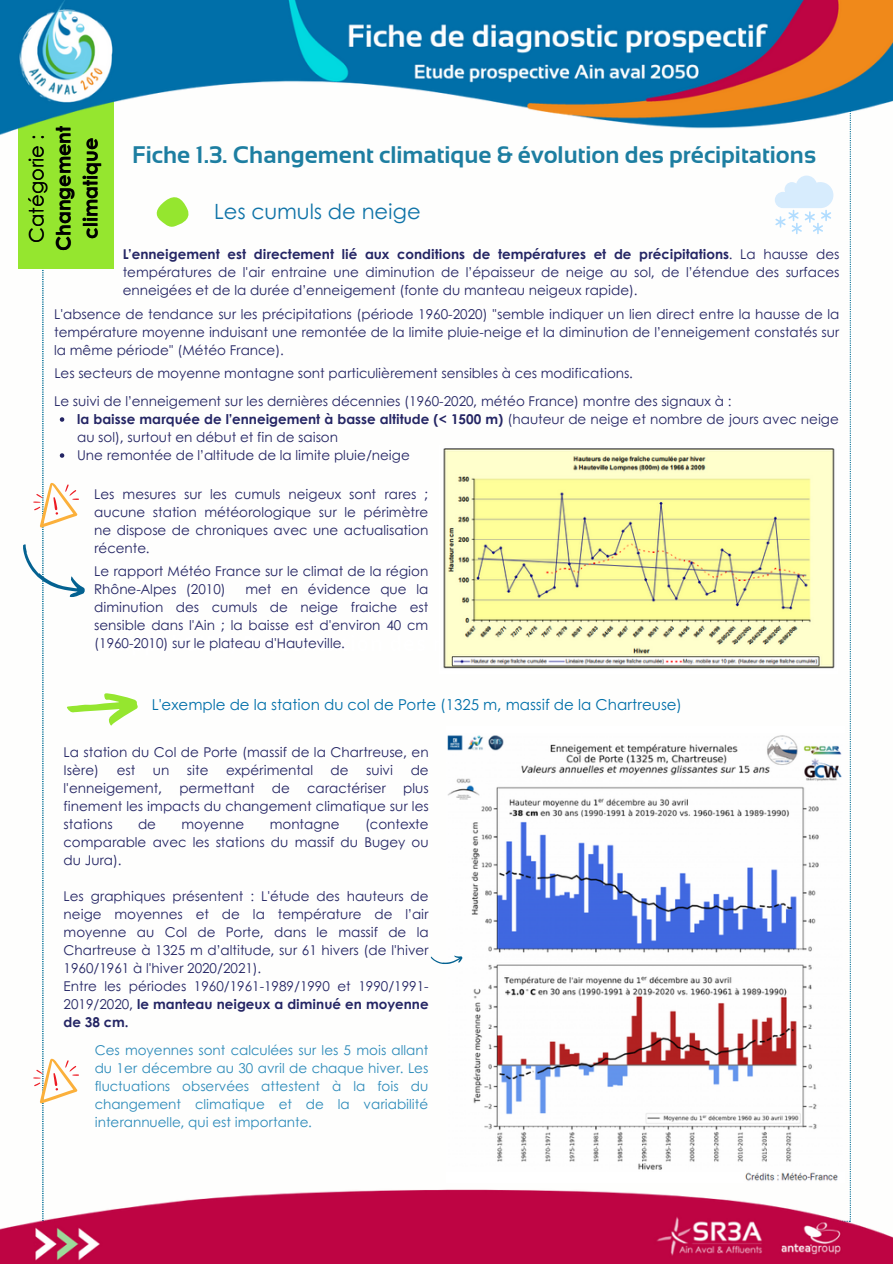
<style>
.page{position:relative;width:893px;height:1264px;background:#fff}
.page>*{position:absolute;margin:0;border:0;box-sizing:border-box;transform-origin:0 0}
.t1{font:700 24px "Sansation";color:#1d7ea1}
.t2{font:21px "Century Gothic";color:#1074a8}
.t3{font:700 19.5px/27px "Century Gothic";color:#000;text-align:center}
.t4{font:15px "Century Gothic";color:#006fa9}
.t5{font:13.5px/18px "Century Gothic";color:#242564;text-align:justify}
.t6{font:13.5px/18px "Century Gothic";color:#2d8bba;text-align:justify}
.s1{font-weight:400}
.s2{font-weight:700}
</style>
<div class="page">
<img style="left:0;top:0;width:892px;height:1263px">
<svg style="left:154px;top:193px;width:38px;height:35px"></svg>
<img style="left:439px;top:446px;width:397px;height:227px">
<svg style="left:774px;top:175px;width:59px;height:59px"></svg>
<svg style="left:12px;top:543px;width:77px;height:61px"></svg>
<img style="left:447px;top:726px;width:397px;height:456px">
<svg style="left:33px;top:483px;width:46px;height:45px"></svg>
<svg style="left:66px;top:693px;width:72px;height:32px"></svg>
<svg style="left:430px;top:954px;width:33px;height:11px"></svg>
<svg style="left:33px;top:1058px;width:46px;height:45px"></svg>
<svg style="left:60px;top:417px;width:4px;height:5px"></svg>
<svg style="left:60px;top:453px;width:4px;height:5px"></svg>
<p class="t3" style="left:22px;top:251px;width:127px;rotate:-90deg"><span class="s1">Catégorie :<br></span>Changement climatique</p>
<p class="t1" style="left:132px;top:141px;width:685px">Fiche 1.3. Changement climatique &amp; évolution des précipitations</p>
<p class="t2" style="left:214px;top:195px;width:208px">Les cumuls de neige</p>
<p class="t5" style="left:123px;top:244px;width:718px"><span class="s2">L’enneigement est directement lié aux conditions de températures et de précipitations</span>. La hausse des températures de l'air entraine une diminution de l’épaisseur de neige au sol, de l’étendue des surfaces enneigées et de la durée d’enneigement (fonte du manteau neigeux rapide).</p>
<p class="t5" style="left:54px;top:304px;width:786px">L'absence de tendance sur les précipitations (période 1960-2020) "semble indiquer un lien direct entre la hausse de la température moyenne induisant une remontée de la limite pluie-neige et la diminution de l’enneigement constatés sur la même période" (Météo France).</p>
<p class="t5" style="left:54px;top:364px;width:580px">Les secteurs de moyenne montagne sont particulièrement sensibles à ces modifications.</p>
<p class="t5" style="left:54px;top:391px;width:678px">Le suivi de l’enneigement sur les dernières décennies (1960-2020, météo France) montre des signaux à :</p>
<p class="t5" style="left:77px;top:409px;width:763px"><span class="s2">la baisse marquée de l’enneigement à basse altitude (&lt; 1500 m)</span> (hauteur de neige et nombre de jours avec neige au sol), surtout en début et fin de saison</p>
<p class="t5" style="left:77px;top:445px;width:334px">Une remontée de l’altitude de la limite pluie/neige</p>
<p class="t5" style="left:94px;top:484px;width:335px">Les mesures sur les cumuls neigeux sont rares ; aucune station météorologique sur le périmètre ne dispose de chroniques avec une actualisation récente.</p>
<p class="t5" style="left:94px;top:561px;width:335px">Le rapport Météo France sur le climat de la région<br>Rhône-Alpes (2010)</p>
<p class="t5" style="left:94px;top:579px;width:335px;text-indent:151px">met en évidence que la diminution des cumuls de neige fraiche est sensible dans l'Ain ; la baisse est d'environ 40 cm (1960-2010) sur le plateau d'Hauteville.</p>
<p class="t4" style="left:152px;top:693px;width:532px">L'exemple de la station du col de Porte (1325 m, massif de la Chartreuse)</p>
<p class="t5" style="left:64px;top:742px;width:366px">La station du Col de Porte (massif de la Chartreuse, en<br>Isère)</p>
<p class="t5" style="left:117px;top:760px;width:20px">est</p>
<p class="t5" style="left:153px;top:760px;width:18px">un</p>
<p class="t5" style="left:187px;top:760px;width:23px">site</p>
<p class="t5" style="left:226px;top:760px;width:88px">expérimental</p>
<p class="t5" style="left:330px;top:760px;width:20px">de</p>
<p class="t5" style="left:366px;top:760px;width:28px">suivi</p>
<p class="t5" style="left:410px;top:760px;width:20px">de</p>
<p class="t5" style="left:64px;top:778px;width:100px">l'enneigement,</p>
<p class="t5" style="left:179px;top:778px;width:77px">permettant</p>
<p class="t5" style="left:272px;top:778px;width:20px">de</p>
<p class="t5" style="left:307px;top:778px;width:80px">caractériser</p>
<p class="t5" style="left:64px;top:778px;width:366px;text-indent:339px">plus finement les impacts du changement climatique sur les stations</p>
<p class="t5" style="left:64px;top:814px;width:366px;text-indent:301px">(contexte comparable avec les stations du massif du Bugey ou du Jura).</p>
<p class="t5" style="left:64px;top:886px;width:366px">Les graphiques présentent : L'étude des hauteurs de neige moyennes et de la température de l’air moyenne au Col de Porte, dans le massif de la Chartreuse à 1325 m d’altitude, sur 61 hivers (de l'hiver 1960/1961 à l'hiver 2020/2021).</p>
<p class="t5" style="left:64px;top:976px;width:366px">Entre les périodes 1960/1961-1989/1990 et 1990/1991- 2019/2020, <span class="s2">le manteau neigeux a diminué en moyenne de 38 cm.</span></p>
<p class="t5" style="left:138px;top:814px;width:20px">de</p>
<p class="t5" style="left:181px;top:814px;width:64px">moyenne</p>
<p class="t5" style="left:270px;top:814px;width:71px">montagne</p>
<p class="t6" style="left:95px;top:1040px;width:335px">Ces moyennes sont calculées sur les 5 mois allant du 1er décembre au 30 avril de chaque hiver. Les fluctuations observées attestent à la fois du changement climatique et de la variabilité interannuelle, qui est importante.</p>
</div>
